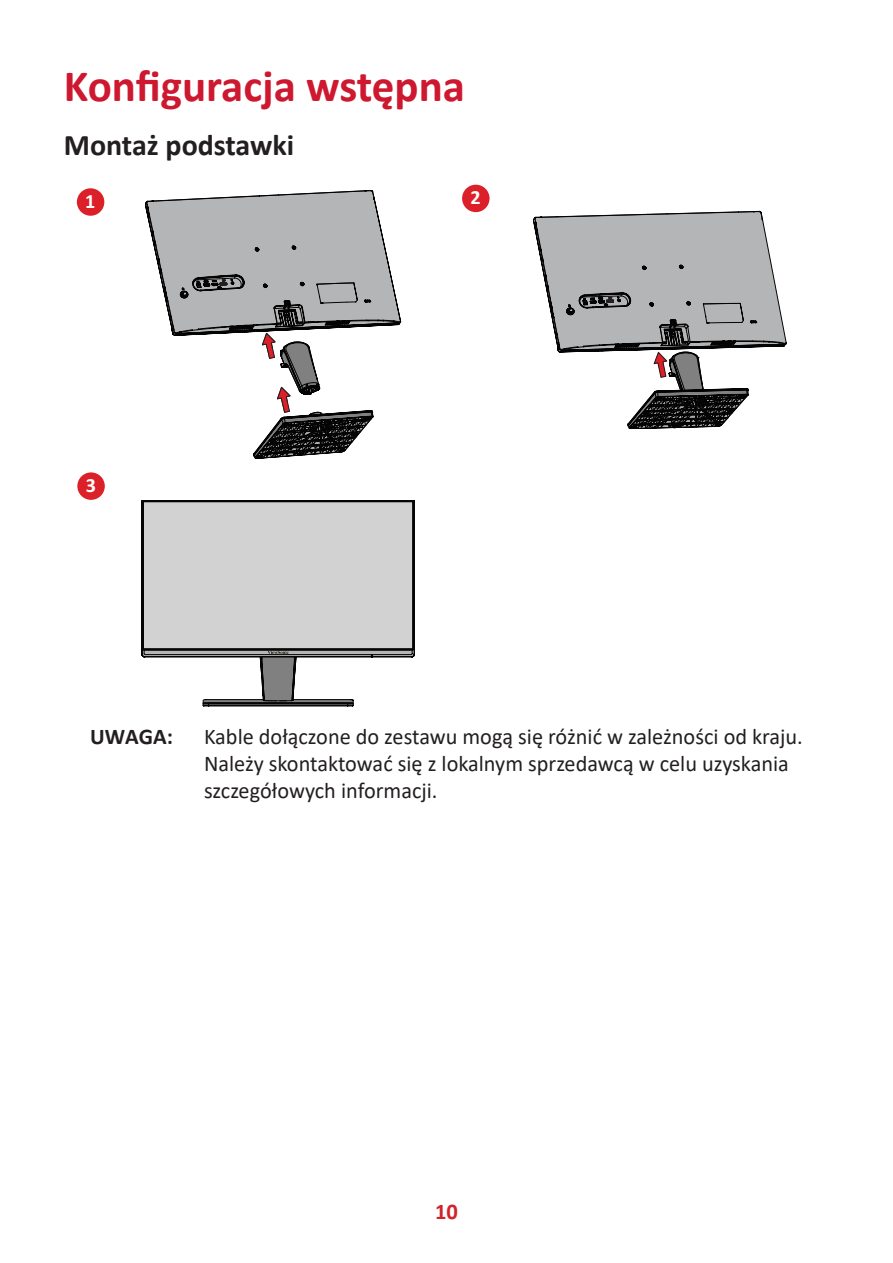
<style>
.page{position:relative;width:893px;height:1263px;background:#fff}
.page>*{position:absolute;margin:0;border:0;box-sizing:border-box;transform-origin:0 0}
.t1{font:700 45px "Calibri";color:#ce182f}
.t2{font:700 30px "Calibri";color:#231f20}
.t3{font:22.5px/27px "Calibri";color:#231f20}
.t4{font:700 22.5px "Calibri";color:#231f20}
.t5{font:700 22.5px "Calibri";color:#d1232a}
.t6{font:700 20.1px "Calibri";color:#fff}
</style>
<div class="page">
<div style="left:77px;top:188px;width:27px;height:28px;background:#dc2029;border-radius:50%"></div>
<svg style="left:145px;top:190px;width:256px;height:269px"></svg>
<div style="left:462px;top:185px;width:28px;height:27px;background:#dc2029;border-radius:50%"></div>
<svg style="left:533px;top:211px;width:253px;height:218px"></svg>
<div style="left:77px;top:472px;width:28px;height:28px;background:#dc2029;border-radius:50%"></div>
<svg style="left:142px;top:500px;width:273px;height:207px"></svg>
<h1 class="t1" style="left:64px;top:54px;width:403px">Konfiguracja wstępna</h1>
<h2 class="t2" style="left:64px;top:124px;width:232px">Montaż podstawki</h2>
<p class="t6" style="left:85px;top:187px;width:12px">1</p>
<p class="t6" style="left:470px;top:184px;width:12px">2</p>
<p class="t6" style="left:86px;top:471px;width:12px">3</p>
<p class="t4" style="left:90px;top:720px;width:84px">UWAGA:</p>
<p class="t3" style="left:204px;top:722px;width:600px">Kable dołączone do zestawu mogą się różnić w zależności od kraju.<br>Należy skontaktować się z lokalnym sprzedawcą w celu uzyskania szczegółowych informacji.</p>
<p class="t5" style="left:435px;top:1196px;width:24px">10</p>
</div>
